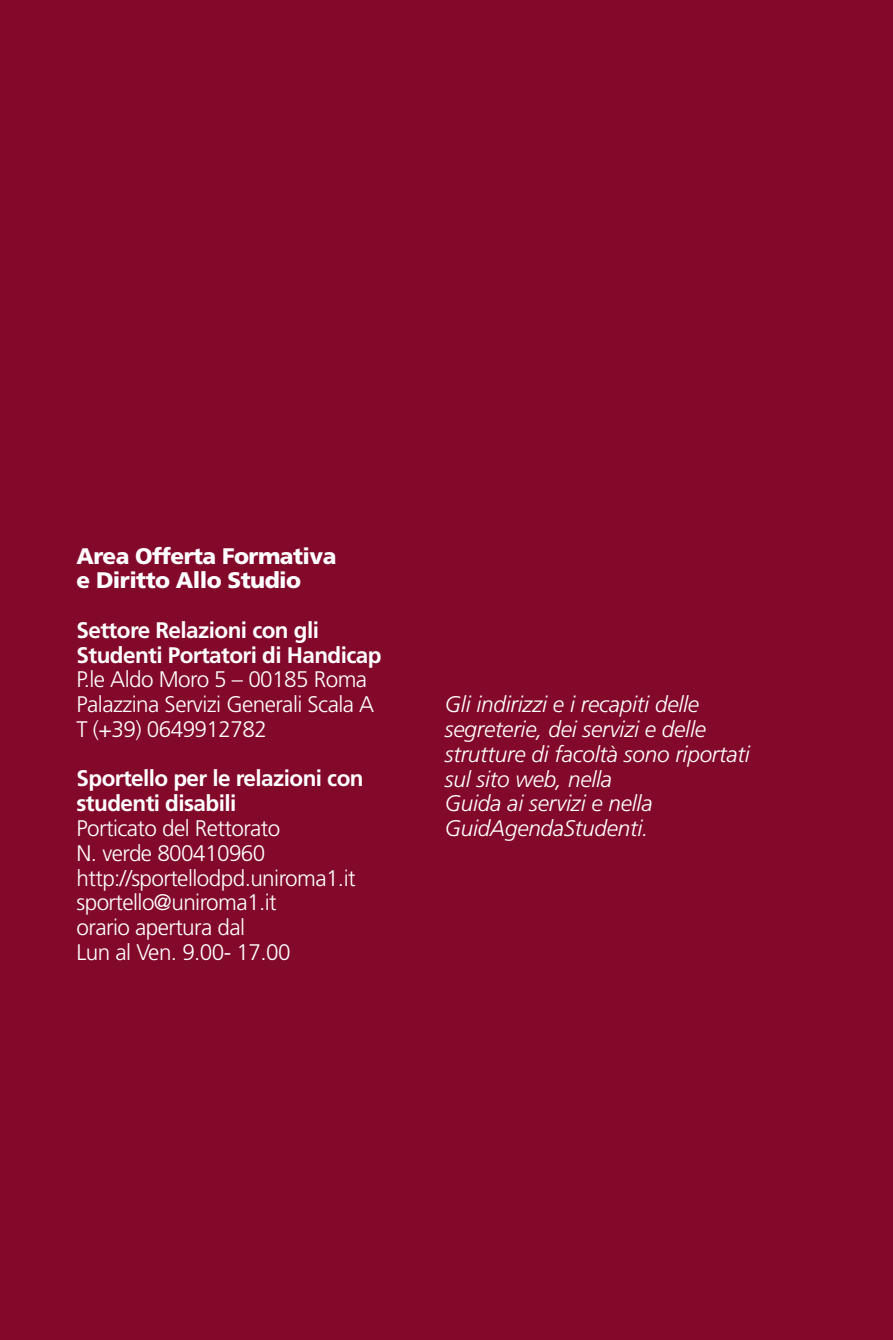
<style>
.page{position:relative;width:893px;height:1340px;background:#fff}
.page>*{position:absolute;margin:0;border:0;box-sizing:border-box;transform-origin:0 0}
.t1{font:300 22.5px/24.8px "Frutiger";letter-spacing:-.025em;color:#fff}
.t2{font:italic 300 22.5px/24.8px "Frutiger";letter-spacing:-.01em;color:#fff}
.t3{font:700 22.5px/24.8px "Frutiger";letter-spacing:-.025em;color:#fff}
.t4{font:900 22.5px/24.8px "Frutiger";letter-spacing:-.025em;color:#fff}
</style>
<div class="page">
<div style="left:0;top:0;width:893px;height:1339px;background:#83092b"></div>
<p class="t4" style="left:77px;top:543px;width:261px">Area Offerta Formativa e Diritto Allo Studio</p>
<p class="t3" style="left:77px;top:617px;width:307px">Settore Relazioni con gli<br>Studenti Portatori di Handicap</p>
<p class="t1" style="left:77px;top:667px;width:299px">P.le Aldo Moro 5 – 00185 Roma<br>Palazzina Servizi Generali Scala A<br>T (+39) 0649912782</p>
<p class="t3" style="left:77px;top:766px;width:289px">Sportello per le relazioni con studenti disabili</p>
<p class="t1" style="left:77px;top:815px;width:281px">Porticato del Rettorato<br>N. verde 800410960 http://sportellodpd.uniroma1.it sportello@uniroma1.it<br>orario apertura dal<br>Lun al Ven. 9.00- 17.00</p>
<p class="t2" style="left:445px;top:692px;width:306px">Gli indirizzi e i recapiti delle segreterie, dei servizi e delle strutture di facoltà sono riportati sul sito web, nella<br>Guida ai servizi e nella<br>GuidAgendaStudenti.</p>
</div>
